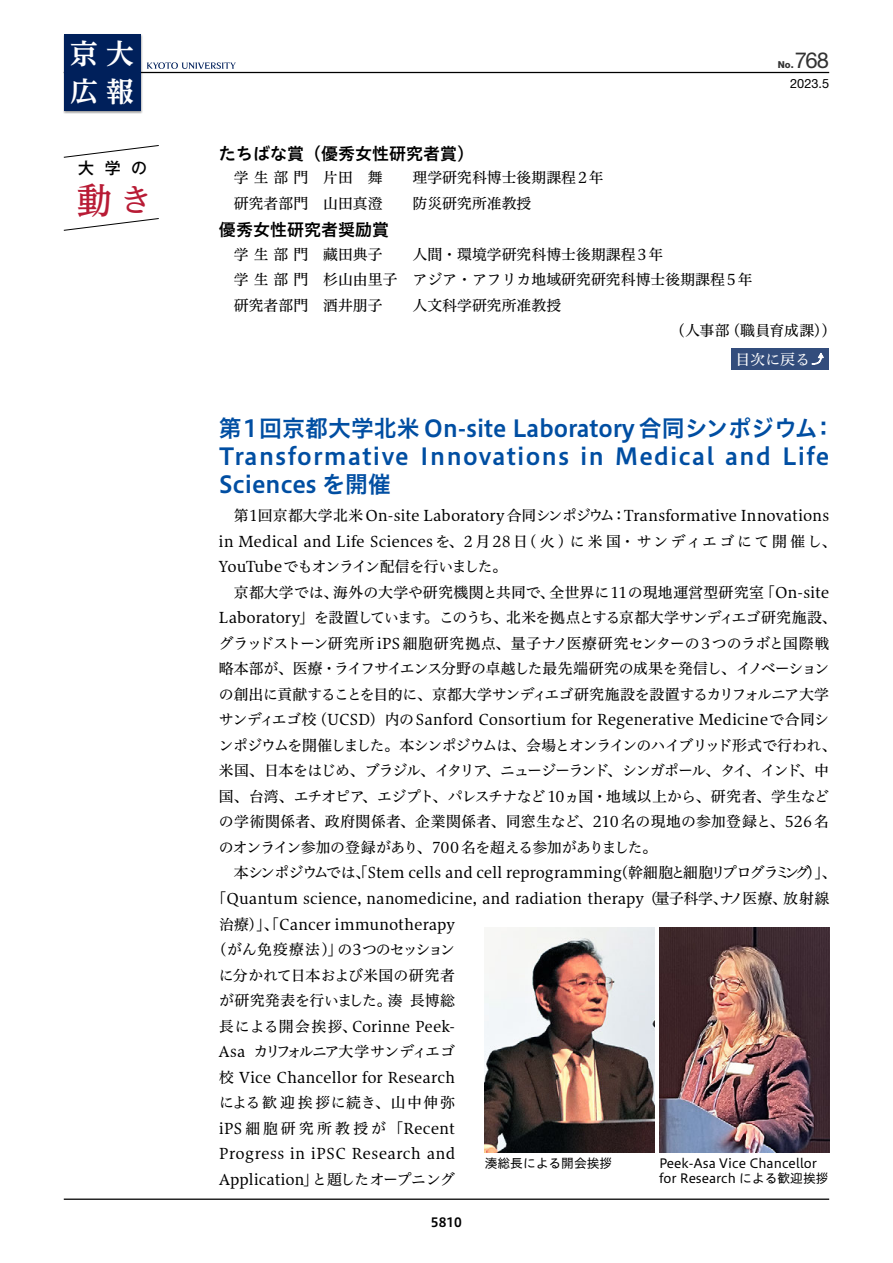
<style>
.page{position:relative;width:893px;height:1263px;background:#fff}
.page>*{position:absolute;margin:0;border:0;box-sizing:border-box;transform-origin:0 0}
.t1{font:500 36.15px "UD Reimin Pro";color:#b81b35}
.t2{font:700 27.75px/38.2px "UD Reimin Pro";color:#fff}
.t3{font:23.4px/27.6px "Hiragino UD Sans Std W6";letter-spacing:.015em;color:#004ea2}
.t4{font:22.05px "Helvetica Neue LT Std";color:#333}
.t5{font:16.95px "Hiragino UD Sans Std N W6";color:#000}
.t6{font:500 15.9px "Gothic MB101 Pro";color:#000}
.t7{font:14.85px/25.5px "Hiragino UD Serif Std N W4";color:#000}
.t8{font:14.85px "Hiragino UD Serif Std N W4";letter-spacing:.03em;color:#000}
.t9{font:14.85px "Hiragino UD Serif Std N W4";letter-spacing:.02em;color:#000}
.t10{font:14.85px "Hiragino UD Serif Std N W4";letter-spacing:-.08em;color:#000}
.t11{font:14.85px "Hiragino UD Serif Std N W4";letter-spacing:.19em;color:#000}
.t12{font:14.85px "Hiragino UD Serif Std N W4";letter-spacing:.1em;color:#000}
.t13{font:14.85px "Hiragino UD Serif Std N W4";letter-spacing:.165em;color:#000}
.t14{font:12.75px/14.9px "Hiragino UD Sans Std W4";color:#000}
.t15{font:12.75px "Helvetica Neue LT Std";color:#000}
.t16{font:12.75px "Hiragino UD Sans Std W6";color:#000}
.t17{font:800 9.6px "Helvetica Neue LT Std";color:#333}
.s1{font-size:31.95px}
.s2{color:#fff}
.s3{font-family:"Shin Go Pr 6 N";font-weight:900;color:#fff}
</style>
<div class="page">
<hr style="left:64px;top:1198px;width:765px;height:2px;background:#000">
<svg style="left:63px;top:218px;width:96px;height:13px"></svg>
<svg style="left:63px;top:145px;width:96px;height:13px"></svg>
<hr style="left:64px;top:72px;width:765px;height:1px;background:#000">
<div style="left:63px;top:33px;width:80px;height:81px;background:#000;opacity:.4"></div>
<div style="left:64px;top:34px;width:76px;height:77px;background:#00205b"></div>
<svg style="left:147px;top:62px;width:89px;height:7px"></svg>
<div style="left:731px;top:349px;width:98px;height:21px;background:#334d7c"></div>
<img style="left:659px;top:927px;width:170px;height:225px">
<img style="left:485px;top:927px;width:170px;height:225px">
<h2 class="t2" style="left:70px;top:34px;width:65px">京大広報</h2>
<p class="t6" style="left:78px;top:155px;width:71px">大学の</p>
<h1 class="t1" style="left:77px;top:170px;width:77px">動<span class="s1">き</span></h1>
<p class="t5" style="left:219px;top:140px;width:257px">たちばな賞（優秀女性研究者賞）</p>
<p class="t7" style="left:234px;top:164px;width:150px">学生部門 片田　舞</p>
<p class="t7" style="left:412px;top:164px;width:193px">理学研究科博士後期課程2年</p>
<p class="t7" style="left:234px;top:190px;width:150px">研究者部門 山田真澄</p>
<p class="t7" style="left:412px;top:190px;width:121px">防災研究所准教授</p>
<p class="t5" style="left:219px;top:217px;width:172px">優秀女性研究者奨励賞</p>
<p class="t13" style="left:234px;top:243px;width:150px">学生部門 藏田典子</p>
<p class="t7" style="left:234px;top:241px;width:520px;text-indent:179px">人間・環境学研究科博士後期課程3年<br>学生部門 杉山由里子 アジア・アフリカ地域研究研究科博士後期課程5年研究者部門 酒井朋子</p>
<p class="t7" style="left:412px;top:292px;width:150px">人文科学研究所准教授</p>
<p class="t17" style="left:778px;top:59px;width:17px">No.</p>
<h3 class="t4" style="left:795px;top:47px;width:36px">768</h3>
<p class="t15" style="left:790px;top:76px;width:41px">2023.5</p>
<p class="t7" style="left:736px;top:315px;width:102px;line-height:28.7px;text-indent:-66px">（人事部（職員育成課））<span class="s2">目次に戻る</span><span class="s3">⤴</span></p>
<h3 class="t3" style="left:219px;top:413px;width:617px">第1回京都大学北米 On-site Laboratory 合同シンポジウム：<br>Transformative Innovations in Medical and Life<br>Sciences を開催</h3>
<p class="t7" style="left:219px;top:502px;width:619px;text-indent:15px">第1回京都大学北米 On-site Laboratory合同シンポジウム：Transformative Innovations in Medical and Life Sciences を、2 月 28 日（火）に米国・サンディエゴにて開催し、<br>YouTubeでもオンライン配信を行いました。</p>
<p class="t7" style="left:219px;top:579px;width:619px;text-indent:15px">京都大学では、海外の大学や研究機関と共同で、全世界に11の現地運営型研究室「On-site Laboratory」を設置しています。このうち、北米を拠点とする京都大学サンディエゴ研究施設、グラッドストーン研究所 iPS 細胞研究拠点、量子ナノ医療研究センターの3つのラボと国際戦略本部が、医療・ライフサイエンス分野の卓越した最先端研究の成果を発信し、イノベーションの創出に貢献することを目的に、京都⼤学サンディエゴ研究施設を設置するカリフォルニア⼤学サンディエゴ校（UCSD）内のSanford Consortium for Regenerative Medicineで合同シンポジウムを開催しました。本シンポジウムは、会場とオンラインのハイブリッド形式で行われ、米国、日本をはじめ、ブラジル、イタリア、ニュージーランド、シンガポール、タイ、インド、中国、台湾、エチオピア、エジプト、パレスチナなど10ヵ国・地域以上から、研究者、学生などの学術関係者、政府関係者、企業関係者、同窓生など、210 名の現地の参加登録と、526 名のオンライン参加の登録があり、700 名を超える参加がありました。</p>
<p class="t7" style="left:234px;top:859px;width:604px">本シンポジウムでは、「Stem cells and cell reprogramming（幹細胞と細胞リプログラミング）」、</p>
<p class="t7" style="left:212px;top:885px;width:619px">「Quantum science, nanomedicine, and radiation therapy（量⼦科学、ナノ医療、放射線</p>
<p class="t7" style="left:219px;top:910px;width:237px">治療）」、「Cancer immunotherapy</p>
<p class="t7" style="left:212px;top:936px;width:245px">（がん免疫療法)」の3つのセッション</p>
<p class="t7" style="left:219px;top:961px;width:238px">に分かれて⽇本および⽶国の研究者</p>
<p class="t7" style="left:219px;top:987px;width:237px">が研究発表を行いました。湊 長博総</p>
<p class="t9" style="left:219px;top:1015px;width:237px">長による開会挨拶、Corinne Peek-</p>
<p class="t10" style="left:219px;top:1040px;width:237px">Asa カリフォルニア大学サンディエゴ</p>
<p class="t7" style="left:219px;top:1063px;width:237px">校 Vice Chancellor for Research</p>
<p class="t12" style="left:219px;top:1091px;width:237px">による歓迎挨拶に続き、⼭ 中伸弥</p>
<p class="t11" style="left:219px;top:1117px;width:237px">iPS細胞研究所教授が「Recent</p>
<p class="t8" style="left:219px;top:1142px;width:237px">Progress in iPSC Research and</p>
<p class="t7" style="left:219px;top:1165px;width:237px">Application」と題したオープニング</p>
<p class="t14" style="left:485px;top:1155px;width:129px">湊総長による開会挨拶</p>
<p class="t14" style="left:659px;top:1155px;width:171px">Peek-Asa Vice Chancellor for Research による歓迎挨拶</p>
<p class="t16" style="left:431px;top:1213px;width:33px">5810</p>
</div>
